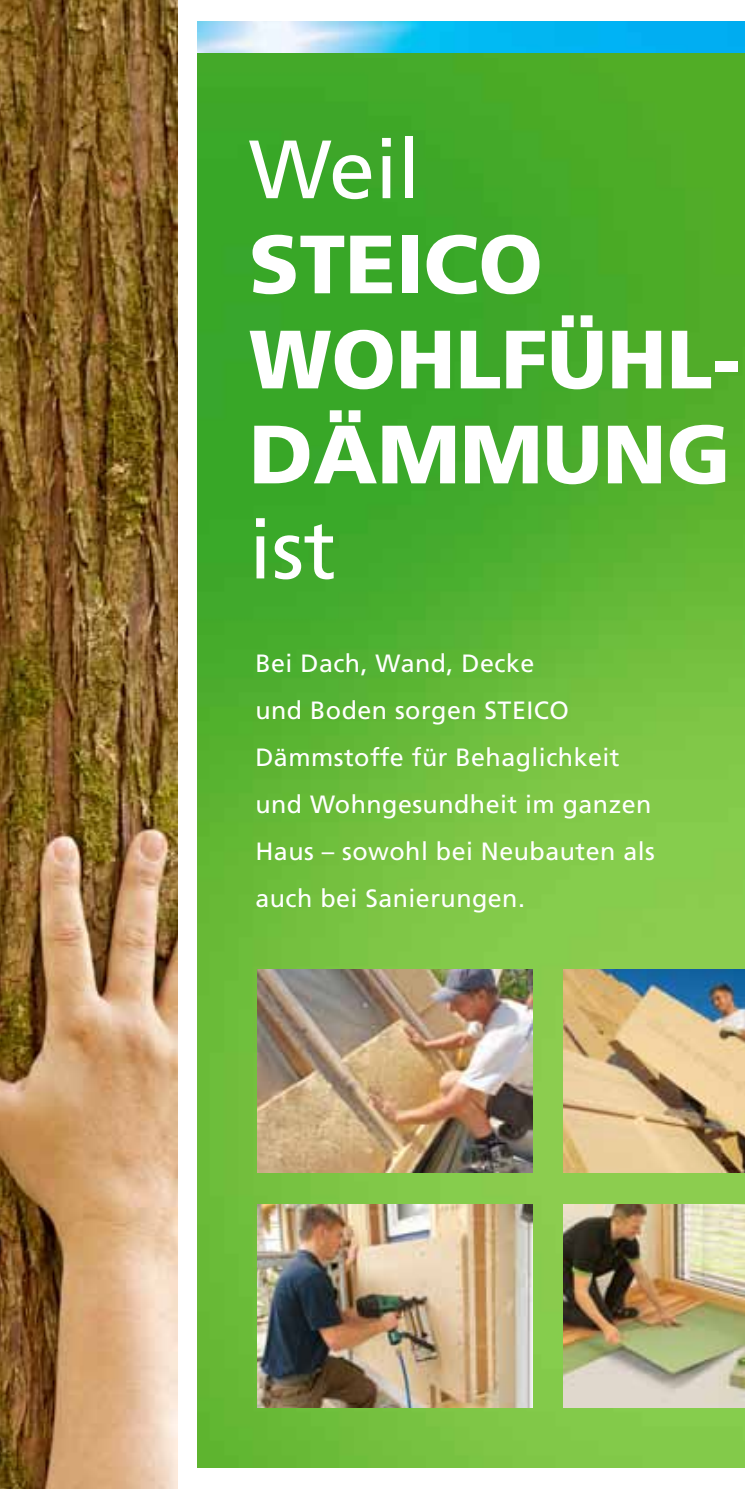
<style>
.page{position:relative;width:745px;height:1489px;background:#fff}
.page>*{position:absolute;margin:0;border:0;box-sizing:border-box;transform-origin:0 0}
.t1{font:900 82.5px/95px "Frutiger CE";color:#fff}
.t2{font:82.5px "Frutiger";color:#fff}
.t3{font:900 82.5px "Frutiger";color:#fff}
.t4{font:25px/47px "Frutiger";letter-spacing:.02em;color:#fff}
</style>
<div class="page">
<img style="left:0;top:0;width:177px;height:1488px">
<img style="left:198px;top:52px;width:546px;height:1415px">
<img style="left:198px;top:21px;width:546px;height:31px">
<img style="left:257px;top:969px;width:274px;height:203px">
<img style="left:257px;top:1203px;width:274px;height:203px">
<img style="left:563px;top:969px;width:181px;height:203px">
<img style="left:563px;top:1203px;width:181px;height:203px">
<h1 class="t2" style="left:249px;top:121px;width:173px">Weil</h1>
<h1 class="t3" style="left:249px;top:214px;width:295px">STEI CO</h1>
<h1 class="t1" style="left:249px;top:312px;width:492px">WOHLFÜHL-<br>DÄMMUNG</h1>
<h1 class="t2" style="left:249px;top:501px;width:89px">ist</h1>
<p class="t4" style="left:255px;top:640px;width:280px">Bei Dach, Wand, Decke und Boden sorgen STEIC</p>
<p class="t4" style="left:255px;top:687px;width:401px;text-indent:294px">O<br>Dämmstoffe für Behaglichkeit und Wohngesundheit im ganzen<br>Haus – sowohl bei Neubauten als auch bei Sanierungen.</p>
</div>
